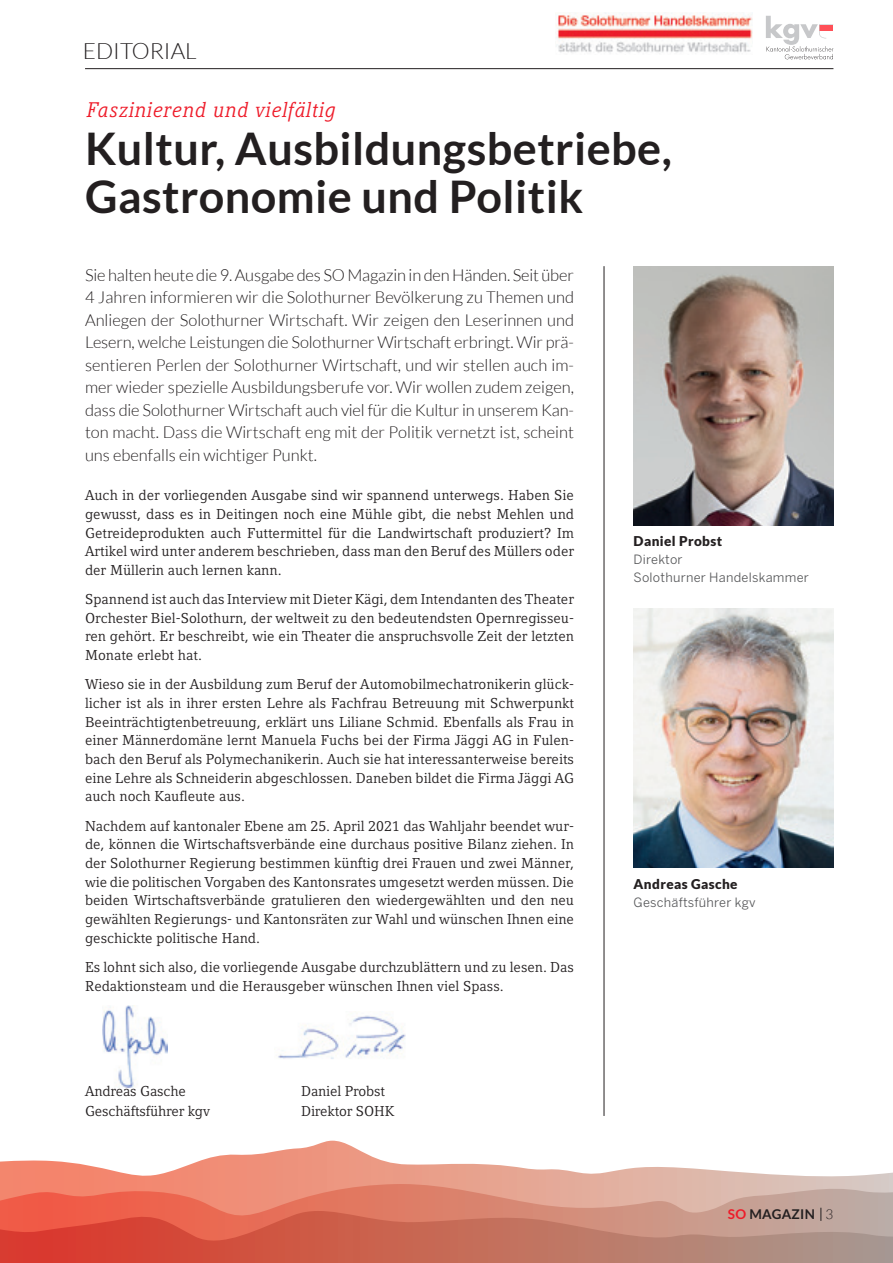
<style>
.page{position:relative;width:893px;height:1263px;background:#fff}
.page>*{position:absolute;margin:0;border:0;box-sizing:border-box;transform-origin:0 0}
.t1{font:700 45px/48px "Lato";letter-spacing:.01em;color:#231f20}
.t2{font:300 22.5px "Lato";color:#231f20}
.t3{font:italic 21px "Compatil Letter LT Pro";letter-spacing:.02em;color:#ee1b29}
.t4{font:300 16.5px/22.5px "Lato";color:#231f20;text-align:justify}
.t5{font:14.25px/18.8px "Compatil Letter LT Pro";color:#231f20;text-align:justify}
.t6{font:900 13.5px "Lato";letter-spacing:.03em;color:#231f20}
.t7{font:700 13.5px "Lato";letter-spacing:.02em;color:#231f20}
.t8{font:12.75px/18px "Benton Sans";letter-spacing:.02em;color:#57585a}
.s1{color:#ee1b29}
.s2{font-weight:300}
</style>
<div class="page">
<svg style="left:0;top:1141px;width:893px;height:43px"></svg>
<svg style="left:0;top:1184px;width:893px;height:27px;background:#e0907e"></svg>
<svg style="left:0;top:1211px;width:893px;height:52px;background:#ca705f"></svg>
<svg style="left:821px;top:1208px;width:1px;height:13px"></svg>
<hr style="left:85px;top:68px;width:748px;height:1px;background:#231f20">
<img style="left:556px;top:13px;width:197px;height:40px">
<svg style="left:766px;top:16px;width:67px;height:43px"></svg>
<img style="left:634px;top:608px;width:199px;height:259px">
<hr style="left:604px;top:266px;width:1px;height:850px;background:#231f20">
<img style="left:634px;top:266px;width:199px;height:259px">
<img style="left:278px;top:1015px;width:128px;height:44px">
<img style="left:103px;top:1005px;width:65px;height:83px">
<h2 class="t2" style="left:83px;top:39px;width:115px">EDITORIAL</h2>
<h3 class="t3" style="left:87px;top:97px;width:251px">Faszinierend und vielfältig</h3>
<h1 class="t1" style="left:85px;top:124px;width:588px">Kultur, Ausbildungsbetriebe,<br>Gastronomie und Politik</h1>
<p class="t4" style="left:85px;top:263px;width:490px">Sie halten heute die 9. Ausgabe des SO Magazin in den Händen. Seit über 4 Jahren informieren wir die Solothurner Bevölkerung zu Themen und Anliegen der Solothurner Wirtschaft. Wir zeigen den Leserinnen und Lesern, welche Leistungen die Solothurner Wirtschaft erbringt. Wir prä&shy;sentieren Perlen der Solothurner Wirtschaft, und wir stellen auch im&shy;mer wieder spezielle Ausbildungsberufe vor. Wir wollen zudem zeigen, dass die Solothurner Wirtschaft auch viel für die Kultur in unserem Kan&shy;ton macht. Dass die Wirtschaft eng mit der Politik vernetzt ist, scheint uns ebenfalls ein wichtiger Punkt.</p>
<p class="t5" style="left:85px;top:486px;width:490px">Auch in der vorliegenden Ausgabe sind wir spannend unterwegs. Haben Sie gewusst, dass es in Deitingen noch eine Mühle gibt, die nebst Mehlen und Getreideprodukten auch Futtermittel für die Landwirtschaft produziert? Im Artikel wird unter anderem beschrieben, dass man den Beruf des Müllers oder der Müllerin auch lernen kann.</p>
<p class="t5" style="left:85px;top:590px;width:490px">Spannend ist auch das Interview mit Dieter Kägi, dem Intendanten des Theater Orchester Biel-Solothurn, der weltweit zu den bedeutendsten Opernregisseu&shy;ren gehört. Er beschreibt, wie ein Theater die anspruchsvolle Zeit der letzten Monate erlebt hat.</p>
<p class="t5" style="left:85px;top:675px;width:491px">Wieso sie in der Ausbildung zum Beruf der Automobilmechatronikerin glück&shy;licher ist als in ihrer ersten Lehre als Fachfrau Betreuung mit Schwerpunkt Beeinträchtigtenbetreuung, erklärt uns Liliane Schmid. Ebenfalls als Frau in einer Männerdomäne lernt Manuela Fuchs bei der Firma Jäggi AG in Fulen&shy;bach den Beruf als Polymechanikerin. Auch sie hat interessanterweise bereits eine Lehre als Schneiderin abgeschlossen. Daneben bildet die Firma Jäggi AG auch noch Kaufleute aus.</p>
<p class="t5" style="left:85px;top:816px;width:491px">Nachdem auf kantonaler Ebene am 25. April 2021 das Wahljahr beendet wur&shy;de, können die Wirtschaftsverbände eine durchaus positive Bilanz ziehen. In der Solothurner Regierung bestimmen künftig drei Frauen und zwei Männer, wie die politischen Vorgaben des Kantonsrates umgesetzt werden müssen. Die beiden Wirtschaftsverbände gratulieren den wiedergewählten und den neu gewählten Regierungs- und Kantonsräten zur Wahl und wünschen Ihnen eine geschickte politische Hand.</p>
<p class="t5" style="left:85px;top:958px;width:491px">Es lohnt sich also, die vorliegende Ausgabe durchzublättern und zu lesen. Das<br>Redaktionsteam und die Herausgeber wünschen Ihnen viel Spass.</p>
<p class="t5" style="left:85px;top:1082px;width:102px">Andreas Gasche</p>
<p class="t5" style="left:301px;top:1082px;width:86px">Daniel Probst</p>
<p class="t5" style="left:85px;top:1102px;width:126px">Geschäftsführer kgv</p>
<p class="t5" style="left:301px;top:1102px;width:95px">Direktor SOHK</p>
<p class="t6" style="left:634px;top:534px;width:90px">Daniel Probst</p>
<p class="t8" style="left:634px;top:551px;width:177px">Direktor<br>Solothurner Handelskammer</p>
<p class="t6" style="left:634px;top:876px;width:106px">Andreas Gasche</p>
<p class="t8" style="left:634px;top:893px;width:124px">Geschäftsführer kgv</p>
<p class="t7" style="left:728px;top:1206px;width:107px"><span class="s1">SO</span> MAGAZIN <span class="s2">3</span></p>
</div>
